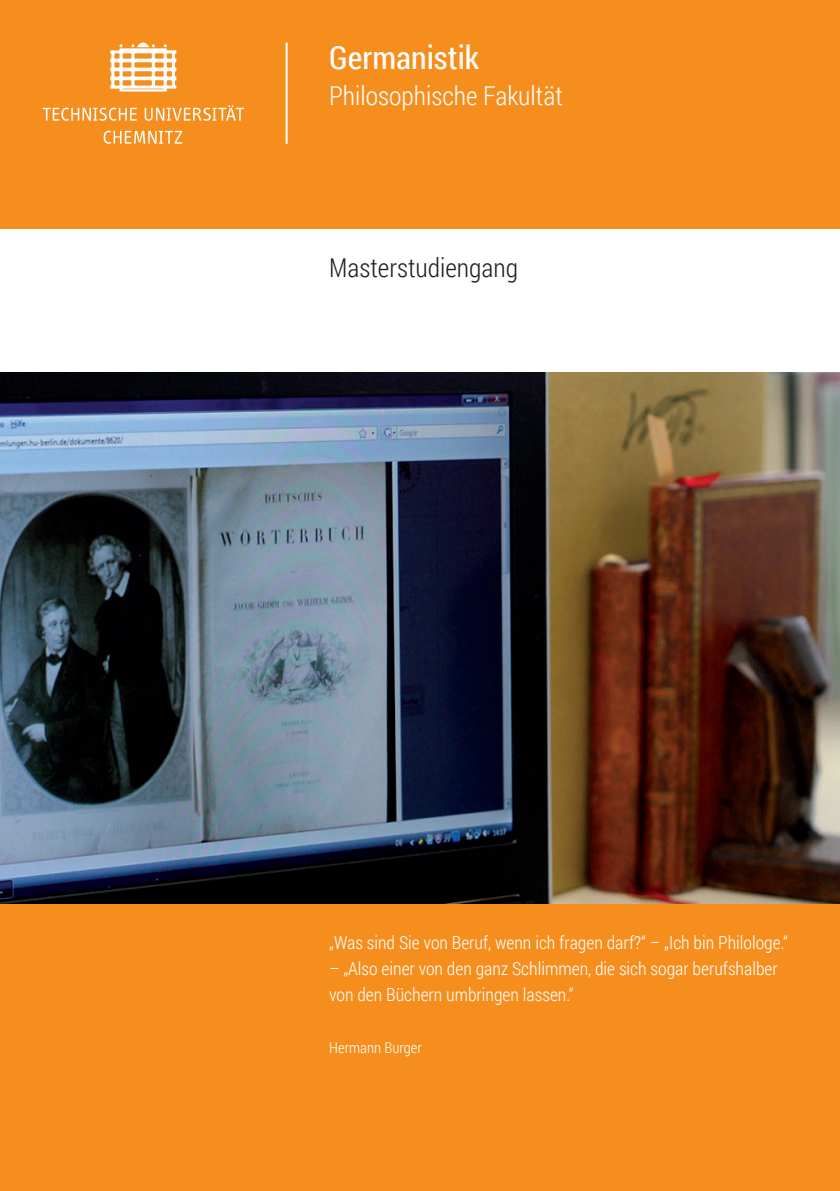
<style>
.page{position:relative;width:840px;height:1191px;background:#fff}
.page>*{position:absolute;margin:0;border:0;box-sizing:border-box;transform-origin:0 0}
.Studiengang_01{font:32px "Roboto Condensed";color:#fff}
.Fakultät_01{font:300 26px "Roboto Condensed";color:#fff}
.BA_MA_01{font:300 26px "Roboto Condensed";color:#231f20}
.Cover_Mengentext{font:300 18px/26px "Roboto Condensed";color:#fff}
.Cover_Mengentext-2{font:300 15px "Roboto Condensed";color:#fff}
</style>
<div class="page">
<div style="left:0;top:0;width:839px;height:229px;background:#f68e1e"></div>
<div style="left:0;top:858px;width:839px;height:333px;background:#f68e1e"></div>
<svg style="left:110px;top:42px;width:66px;height:50px"></svg>
<svg style="left:104px;top:131px;width:78px;height:13px"></svg>
<svg style="left:43px;top:105px;width:201px;height:16px"></svg>
<hr style="left:285px;top:43px;width:2px;height:101px;background:#fff">
<img style="left:0;top:373px;width:839px;height:530px">
<p class="Studiengang_01" style="left:329px;top:35px;width:152px">Germanistik</p>
<p class="Fakultät_01" style="left:329px;top:78px;width:235px">Philosophische Fakultät</p>
<p class="BA_MA_01" style="left:329px;top:250px;width:190px">Masterstudiengang</p>
<p class="Cover_Mengentext" style="left:329px;top:929px;width:460px">„Was sind Sie von Beruf, wenn ich fragen darf?“ – „Ich bin Philologe.“</p>
<p class="Cover_Mengentext" style="left:329px;top:955px;width:450px">– „Also einer von den ganz Schlimmen, die sich sogar berufshalber von den Büchern umbringen lassen.“</p>
<p class="Cover_Mengentext-2" style="left:329px;top:1037px;width:94px">Hermann Burger</p>
</div>
